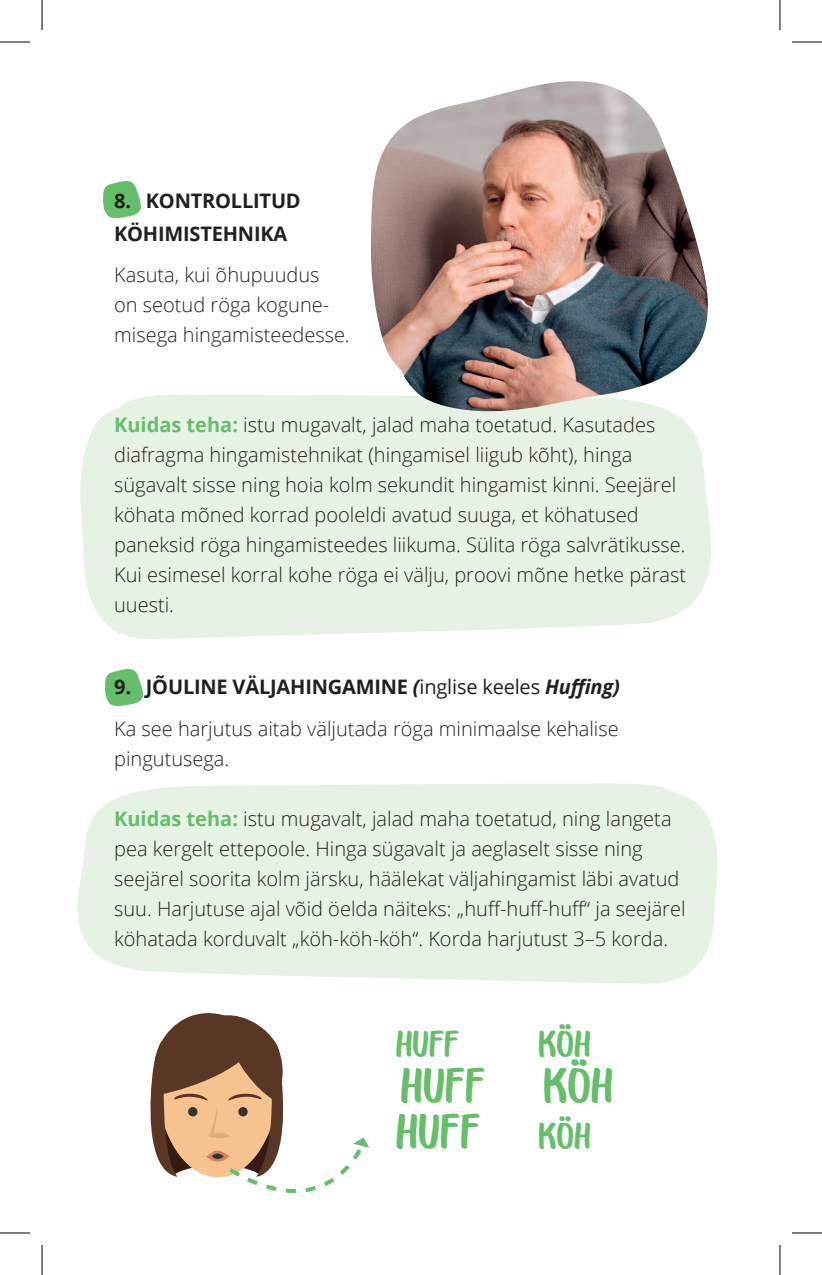
<style>
.page{position:relative;width:822px;height:1275px;background:#fff}
.page>*{position:absolute;margin:0;border:0;box-sizing:border-box;transform-origin:0 0}
.t1{font:48px/46px "Bosk";color:#65be6a}
.t2{font:36px "Bosk";color:#65be6a}
.t3{font:300 20px/30px "Open Sans";color:#231f20}
.t4{font:700 20px/33.4px "Open Sans";letter-spacing:-.01em;color:#231f20}
.s1{font-weight:700;color:#65be6a}
.s2{font-weight:700}
.s3{font-weight:700;font-style:italic}
.s4{font-weight:400}
</style>
<div class="page">
<svg style="left:77px;top:783px;width:641px;height:201px;background:#e7f2e6"></svg>
<div style="left:80px;top:394px;width:631px;height:245px;background:#e6f2e4"></div>
<svg style="left:103px;top:181px;width:38px;height:37px"></svg>
<svg style="left:105px;top:669px;width:38px;height:37px"></svg>
<img style="left:370px;top:81px;width:339px;height:330px">
<svg style="left:150px;top:1013px;width:219px;height:180px"></svg>
<hr style="left:0;top:42px;width:30px;height:1px;background:#000">
<hr style="left:791px;top:42px;width:30px;height:1px;background:#000">
<hr style="left:0;top:1232px;width:30px;height:1px;background:#000">
<hr style="left:791px;top:1232px;width:30px;height:1px;background:#000">
<hr style="left:42px;top:0;width:1px;height:30px;background:#000">
<hr style="left:42px;top:1245px;width:1px;height:30px;background:#000">
<hr style="left:779px;top:0;width:1px;height:30px;background:#000">
<hr style="left:779px;top:1245px;width:1px;height:30px;background:#000">
<p class="t4" style="left:114px;top:183px;width:188px">8. KONTROLLITUD<br>KÖH IM ISTEH NIKA</p>
<p class="t3" style="left:114px;top:259px;width:237px">Kasuta, kui õhupuudus<br>on seotud röga kogune&shy;misega hingamisteedesse.</p>
<p class="t3" style="left:114px;top:409px;width:573px"><span class="s1">KUIDAS TEHA:</span> istu mugavalt, jalad maha toetatud. Kasutades diafragma hingamistehnikat (hingamisel liigub kõht), hinga sügavalt sisse ning hoia kolm sekundit hingamist kinni. Seejärel köhata mõned korrad pooleldi avatud suuga, et köhatused paneksid röga hingamisteedes liikuma. Sülita röga salvrätikusse.<br>Kui esimesel korral kohe röga ei välju, proovi mõne hetke pärast uuesti.</p>
<p class="t3" style="left:114px;top:666px;width:507px;line-height:41.4px"><span class="s2">9. JÕULINE VÄLJAH INGAM INE</span> <span class="s3">(</span><span class="s4">inglise keeles</span> <span class="s3">Huffing)<br></span>Ka see harjutus aitab väljutada röga minimaalse kehalise</p>
<p class="t3" style="left:114px;top:743px;width:117px">pingutusega.</p>
<p class="t3" style="left:114px;top:803px;width:572px"><span class="s1">KUIDAS TEHA:</span> istu mugavalt, jalad maha toetatud, ning langeta pea kergelt ettepoole. Hinga sügavalt ja aeglaselt sisse ning seejärel soorita kolm järsku, häälekat väljahingamist läbi avatud suu. Harjutuse ajal võid öelda näiteks: „huff-huff-huff“ ja seejärel köhatada korduvalt „köh-köh-köh“. Korda harjutust 3–5 korda.</p>
<h2 class="t2" style="left:395px;top:1021px;width:65px">HUFF</h2>
<h1 class="t1" style="left:395px;top:1063px;width:91px">HUFF<br>HUFF</h1>
<h2 class="t2" style="left:538px;top:1021px;width:54px">KÖH</h2>
<h1 class="t1" style="left:543px;top:1063px;width:71px">KÖH</h1>
<h2 class="t2" style="left:538px;top:1113px;width:54px">KÖH</h2>
</div>
